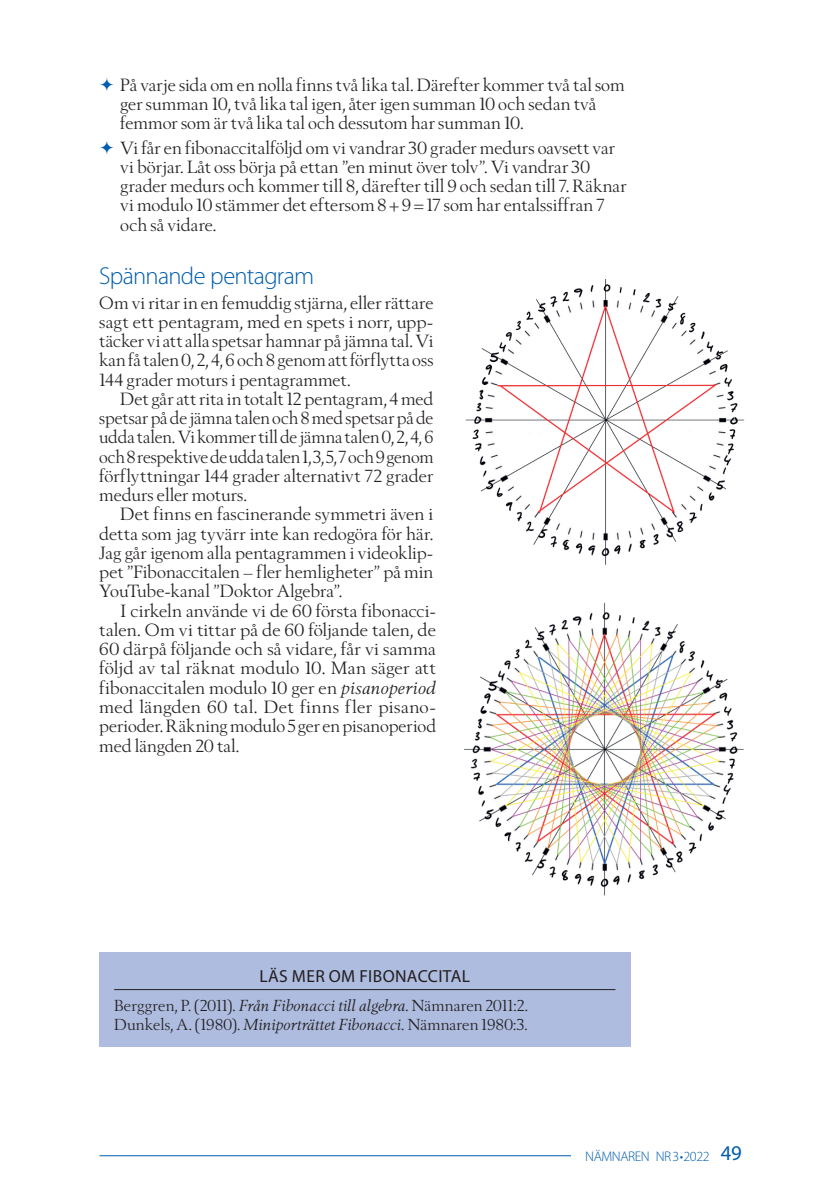
<style>
.page{position:relative;width:819px;height:1201px;background:#fff}
.page>*{position:absolute;margin:0;border:0;box-sizing:border-box;transform-origin:0 0}
.t1{font:300 24.5px "Myriad Pro";letter-spacing:-.03em;color:#015dad}
.t2{font:17.5px/19.2px "Berling Nova Display Pro";letter-spacing:.005em;color:#231f20;text-align:justify}
.t3{font:17.5px "Myriad Pro";letter-spacing:.02em;color:#231f20}
.t4{font:15.75px/19.2px "Berling Nova Display Pro";letter-spacing:.01em;color:#231f20}
.t5{font:300 14px "Myriad Pro";letter-spacing:-.03em;color:#015dad}
.s1{font-style:italic}
.s2{font-weight:400;font-size:21px}
</style>
<div class="page">
<hr style="left:99px;top:1155px;width:472px;height:1px;background:#015dad">
<img style="left:465px;top:279px;width:279px;height:286px">
<img style="left:463px;top:602px;width:281px;height:294px">
<div style="left:99px;top:952px;width:531px;height:94px;background:#aebcdf"></div>
<hr style="left:114px;top:989px;width:501px;height:1px;background:#231f20">
<p class="t2" style="left:120px;top:75px;width:505px;text-align:left">På varje sida om en nolla finns två lika tal. Därefter kommer två tal som ger summan 10, två lika tal igen, åter igen summan 10 och sedan två femmor som är två lika tal och dessutom har summan 10.</p>
<p class="t2" style="left:120px;top:138px;width:508px;text-align:left">Vi får en fibonaccitalföljd om vi vandrar 30 grader medurs oavsett var vi börjar. Låt oss börja på ettan ”en minut över tolv”. Vi vandrar 30 grader medurs och kommer till 8, därefter till 9 och sedan till 7. Räknar vi modulo 10 stämmer det eftersom 8+9=17 som har entalssiffran 7 och så vidare.</p>
<h1 class="t1" style="left:99px;top:263px;width:216px">Spännande pentagram</h1>
<p class="t2" style="left:99px;top:292px;width:336px">Om vi ritar in en femuddig stjärna, eller rättare sagt ett pentagram, med en spets i norr, upp&shy;täcker vi att alla spetsar hamnar på jämna tal. Vi kan få talen 0, 2, 4, 6 och 8 genom att förflytta oss 144 grader moturs i pentagrammet.</p>
<p class="t2" style="left:99px;top:389px;width:335px;text-indent:21px">Det går att rita in totalt 12 pentagram, 4 med spetsar på de jämna talen och 8 med spetsar på de udda talen. Vi kommer till de jämna talen 0, 2, 4, 6 och 8 respektive de udda talen 1, 3, 5, 7 och 9 genom förflyttningar 144 grader alternativt 72 grader medurs eller moturs.</p>
<p class="t2" style="left:99px;top:504px;width:335px;text-indent:21px">Det finns en fascinerande symmetri även i detta som jag tyvärr inte kan redogöra för här.<br>Jag går igenom alla pentagrammen i videoklip&shy;pet ”Fibonaccitalen – fler hemligheter” på min YouTube-kanal ”Doktor Algebra”.</p>
<p class="t2" style="left:99px;top:600px;width:338px;text-indent:21px">I cirkeln använde vi de 60 första fibonacci&shy;talen. Om vi tittar på de 60 följande talen, de 60 därpå följande och så vidare, får vi samma följd av tal räknat modulo 10. Man säger att fibonaccitalen modulo 10 ger en <span class="s1">pisanoperiod </span>med längden 60 tal. Det finns fler pisano&shy;perioder. Räkning modulo 5 ger en pisanoperiod med längden 20 tal.</p>
<p class="t3" style="left:259px;top:966px;width:212px">LÄS MER OM FIBONACCITAL</p>
<p class="t4" style="left:114px;top:995px;width:415px">Berggren, P. (2011). <span class="s1">Från Fibonacci till algebra.</span> Nämnaren 2011:2.<br>Dunkels, A. (1980). <span class="s1">Miniporträttet Fibonacci</span>. Nämnaren 1980:3.</p>
<p class="t5" style="left:585px;top:1148px;width:158px">NÄMNAREN NR3•2022 <span class="s2">49</span></p>
</div>
